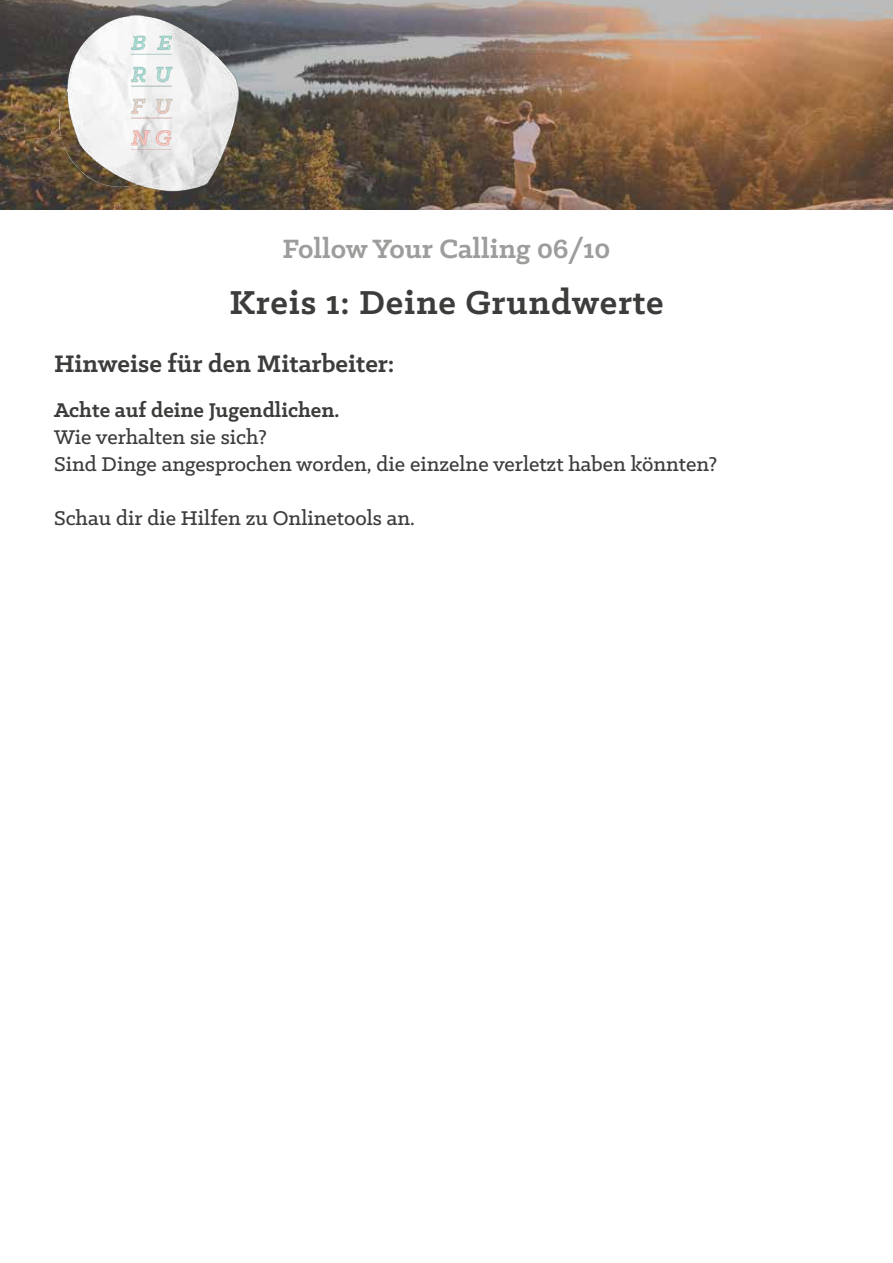
<style>
.page{position:relative;width:893px;height:1263px;background:#fff}
.page>*{position:absolute;margin:0;border:0;box-sizing:border-box;transform-origin:0 0}
.t1{font:700 37.5px "Klinic Slab";letter-spacing:.02em;color:#3c3c3b}
.t2{font:700 30px "Klinic Slab";color:#9d9d9c}
.t3{font:700 27px "Klinic Slab";color:#3c3c3b}
.t4{font:500 22.5px/27px "Klinic Slab";color:#3c3c3b}
.t5{font:700 22.5px "Klinic Slab";color:#3c3c3b}
</style>
<div class="page">
<img style="left:0;top:0;width:893px;height:209px">
<img style="left:57px;top:9px;width:187px;height:192px">
<img style="left:95px;top:27px;width:126px;height:130px">
<h2 class="t2" style="left:283px;top:229px;width:329px">Follow Your Calling 06/10</h2>
<h1 class="t1" style="left:229px;top:277px;width:436px">Kreis 1: Deine Grundwerte</h1>
<p class="t3" style="left:54px;top:346px;width:342px">Hinweise für den Mitarbeiter:</p>
<p class="t5" style="left:54px;top:395px;width:287px">Achte auf deine Jugendlichen.</p>
<p class="t4" style="left:54px;top:423px;width:665px">Wie verhalten sie sich?<br>Sind Dinge angesprochen worden, die einzelne verletzt haben könnten?</p>
<p class="t4" style="left:54px;top:504px;width:362px">Schau dir die Hilfen zu Onlinetools an.</p>
</div>
